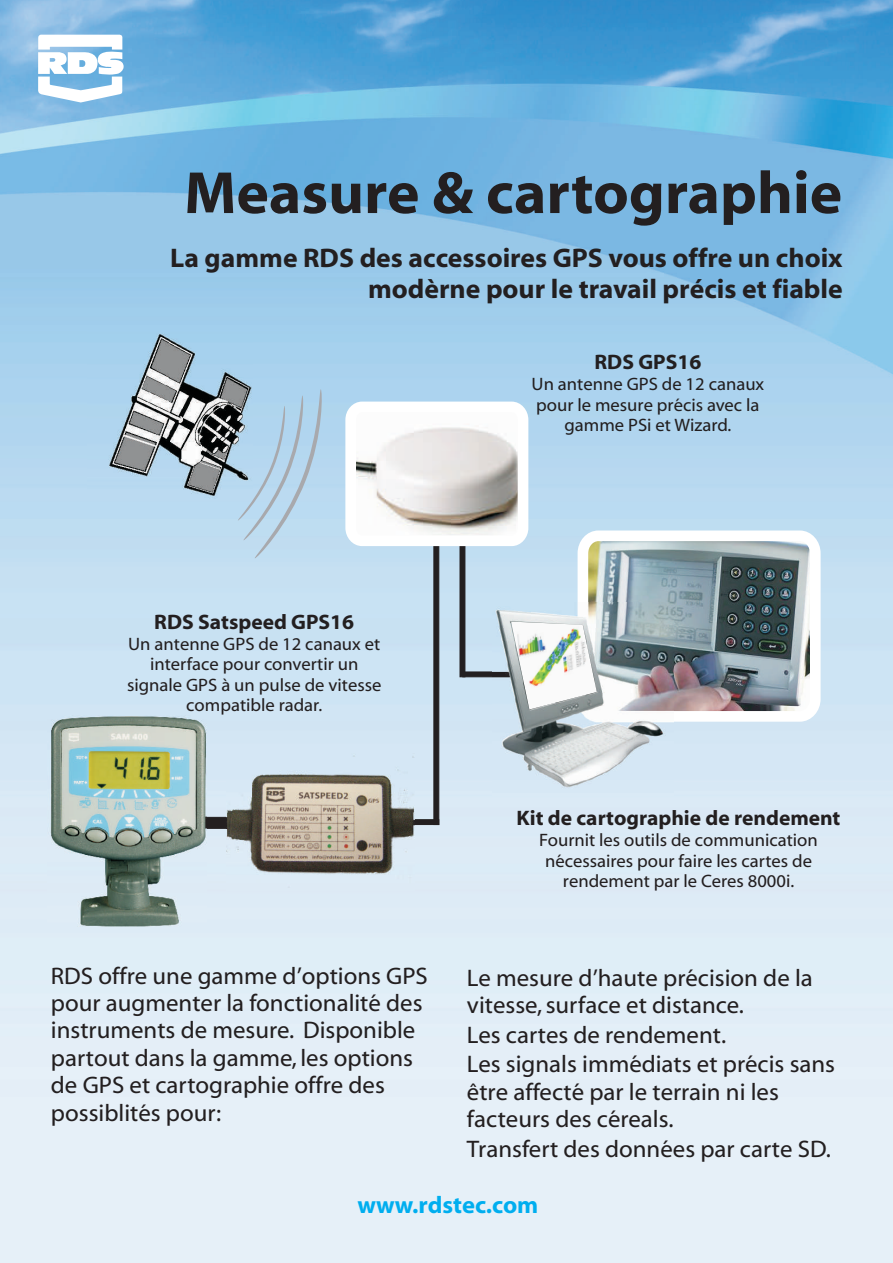
<style>
.page{position:relative;width:893px;height:1263px;background:#fff}
.page>*{position:absolute;margin:0;border:0;box-sizing:border-box;transform-origin:0 0}
.t1{font:700 60px "Myriad Web Pro";color:#231f20}
.t2{font:700 27px/30.8px "Myriad Web Pro";color:#231f20;text-align:right}
.t3{font:24px/27.3px "Myriad Web Pro";color:#231f20}
.t4{font:700 24px "Myriad Web Pro";color:#00aeef}
.t5{font:700 21px "Myriad Web Pro";color:#231f20}
.t6{font:18px/20.5px "Myriad Web Pro";color:#231f20;text-align:center}
</style>
<div class="page">
<img style="left:0;top:0;width:893px;height:1263px">
<svg style="left:38px;top:35px;width:86px;height:67px"></svg>
<img style="left:87px;top:325px;width:165px;height:173px">
<svg style="left:206px;top:817px;width:21px;height:12px"></svg>
<img style="left:572px;top:525px;width:254px;height:202px">
<img style="left:48px;top:716px;width:158px;height:212px">
<img style="left:564px;top:602px;width:109px;height:193px">
<img style="left:564px;top:621px;width:33px;height:88px">
<svg style="left:237px;top:389px;width:87px;height:170px"></svg>
<svg style="left:340px;top:396px;width:224px;height:429px"></svg>
<img style="left:227px;top:754px;width:188px;height:136px">
<h1 class="t1" style="left:184px;top:167px;width:659px">Measure &amp; cartographie</h1>
<p class="t2" style="left:170px;top:245px;width:674px">La gamme RDS des accessoires GPS vous offre un choix modèrne pour le travail précis et fiable</p>
<p class="t5" style="left:154px;top:613px;width:201px">RDS Satspeed GPS16</p>
<p class="t6" style="left:127px;top:655px;width:256px">interface pour convertir un signale GPS à un pulse de vitesse compatible radar.</p>
<p class="t6" style="left:128px;top:635px;width:254px">Un antenne GPS de 12 canaux et</p>
<p class="t5" style="left:594px;top:353px;width:108px">RDS GPS16</p>
<p class="t6" style="left:532px;top:375px;width:234px">Un antenne GPS de 12 canaux pour le mesure précis avec la gamme PSi et Wizard.</p>
<p class="t5" style="left:517px;top:809px;width:325px">Kit de cartographie de rendement</p>
<p class="t6" style="left:539px;top:831px;width:280px">Fournit les outils de communication nécessaires pour faire les cartes de rendement par le Ceres 8000i.</p>
<p class="t3" style="left:51px;top:964px;width:378px">RDS offre une gamme d’options GPS pour augmenter la fonctionalité des instruments de mesure. Disponible partout dans la gamme, les options de GPS et cartographie offre des possiblités pour:</p>
<p class="t3" style="left:467px;top:966px;width:347px">Le mesure d’haute précision de la vitesse, surface et distance.</p>
<p class="t3" style="left:467px;top:1022px;width:370px;line-height:29.5px">Les cartes de rendement.<br>Les signals immédiats et précis sans</p>
<p class="t3" style="left:467px;top:1080px;width:313px">être affecté par le terrain ni les facteurs des céreals.</p>
<p class="t3" style="left:467px;top:1137px;width:365px">Transfert des données par carte SD.</p>
<p class="t4" style="left:357px;top:1194px;width:182px">www.rdstec.com</p>
</div>
